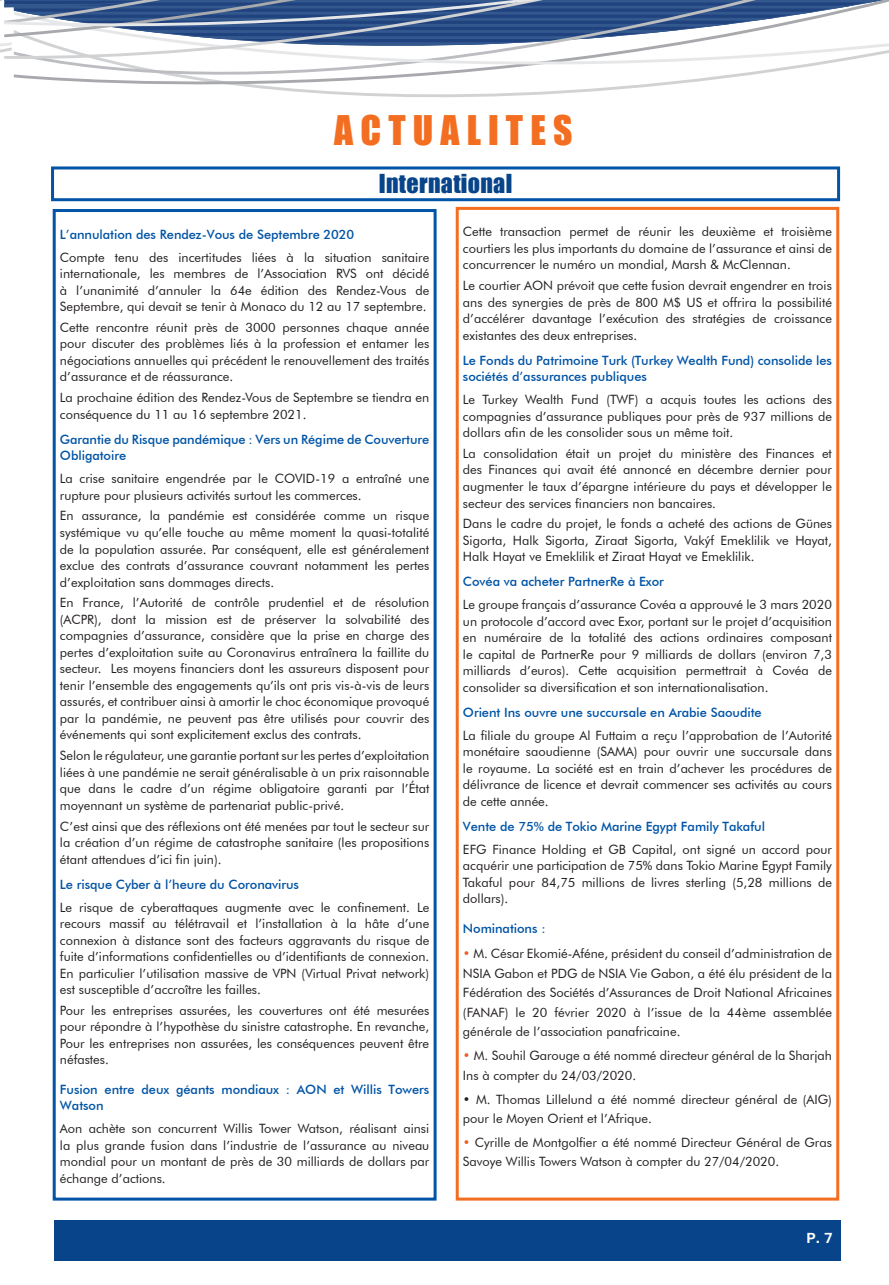
<style>
.page{position:relative;width:889px;height:1285px;background:#fff}
.page>*{position:absolute;margin:0;border:0;box-sizing:border-box;transform-origin:0 0}
.t1{font:37.5px "Impact";letter-spacing:.19em;color:#f36e21}
.t2{font:24px "Impact";letter-spacing:.015em;color:#074489}
.t3{font:700 18px "Tunga";color:#fff}
.t4{font:12.9px/16.5px "Futura BT";color:#231f20;text-align:justify}
.t5{font:500 12.9px/16.5px "Futura BT";letter-spacing:-.005em;color:#0154a6}
.s1{color:#f25b21}
</style>
<div class="page">
<div style="left:54px;top:1219px;width:787px;height:41px;background:#074489"></div>
<svg style="left:615px;top:0;width:242px;height:6px"></svg>
<svg style="left:615px;top:6px;width:274px;height:84px"></svg>
<div style="left:456px;top:207px;width:383px;height:993px;border:3px solid #f36e21"></div>
<div style="left:53px;top:209px;width:383px;height:991px;border:3px solid #0154a6"></div>
<div style="left:51px;top:166px;width:789px;height:35px;border:3px solid #0154a6"></div>
<svg style="left:436px;top:86px;width:179px;height:11px"></svg>
<svg style="left:436px;top:86px;width:138px;height:3px"></svg>
<svg style="left:0;top:0;width:436px;height:97px"></svg>
<svg style="left:4px;top:0;width:611px;height:79px"></svg>
<h1 class="t1" style="left:334px;top:102px;width:240px">ACTUALITES</h1>
<h2 class="t2" style="left:379px;top:165px;width:135px">International</h2>
<p class="t5" style="left:60px;top:226px;width:296px">L’annulation des Rendez-Vous de Septembre 2020</p>
<p class="t4" style="left:60px;top:248px;width:371px">Compte tenu des incertitudes liées à la situation sanitaire internationale, les membres de l’Association RVS ont décidé à l’unanimité d’annuler la 64e édition des Rendez-Vous de Septembre, qui devait se tenir à Monaco du 12 au 17 septembre.</p>
<p class="t4" style="left:60px;top:319px;width:371px">Cette rencontre réunit près de 3000 personnes chaque année pour discuter des problèmes liés à la profession et entamer les négociations annuelles qui précédent le renouvellement des traités d’assurance et de réassurance.</p>
<p class="t4" style="left:60px;top:389px;width:371px">La prochaine édition des Rendez-Vous de Septembre se tiendra en conséquence du 11 au 16 septembre 2021.</p>
<p class="t5" style="left:60px;top:431px;width:371px">Garantie du Risque pandémique : Vers un Régime de Couverture<br>Obligatoire</p>
<p class="t4" style="left:60px;top:470px;width:371px">La crise sanitaire engendrée par le COVID-19 a entraîné une rupture pour plusieurs activités surtout les commerces.</p>
<p class="t4" style="left:60px;top:507px;width:371px">En assurance, la pandémie est considérée comme un risque systémique vu qu’elle touche au même moment la quasi-totalité de la population assurée. Par conséquent, elle est généralement exclue des contrats d’assurance couvrant notamment les pertes d’exploitation sans dommages directs.</p>
<p class="t4" style="left:60px;top:594px;width:371px">En France, l’Autorité de contrôle prudentiel et de résolution (ACPR), dont la mission est de préserver la solvabilité des compagnies d’assurance, considère que la prise en charge des pertes d’exploitation suite au Coronavirus entraînera la faillite du secteur. Les moyens financiers dont les assureurs disposent pour tenir l’ensemble des engagements qu’ils ont pris vis-à-vis de leurs assurés, et contribuer ainsi à amortir le choc économique provoqué par la pandémie, ne peuvent pas être utilisés pour couvrir des événements qui sont explicitement exclus des contrats.</p>
<p class="t4" style="left:60px;top:747px;width:371px">Selon le régulateur, une garantie portant sur les pertes d’exploitation liées à une pandémie ne serait généralisable à un prix raisonnable que dans le cadre d’un régime obligatoire garanti par l’État moyennant un système de partenariat public-privé.</p>
<p class="t4" style="left:60px;top:817px;width:371px">C’est ainsi que des réflexions ont été menées par tout le secteur sur la création d’un régime de catastrophe sanitaire (les propositions étant attendues d’ici fin juin).</p>
<p class="t5" style="left:60px;top:875px;width:241px">Le risque Cyber à l’heure du Coronavirus</p>
<p class="t4" style="left:60px;top:898px;width:371px">Le risque de cyberattaques augmente avec le confinement. Le recours massif au télétravail et l’installation à la hâte d’une connexion à distance sont des facteurs aggravants du risque de fuite d’informations confidentielles ou d’identifiants de connexion.<br>En particulier l’utilisation massive de VPN (Virtual Privat network) est susceptible d’accroître les failles.</p>
<p class="t4" style="left:60px;top:1001px;width:371px">Pour les entreprises assurées, les couvertures ont été mesurées pour répondre à l’hypothèse du sinistre catastrophe. En revanche, Pour les entreprises non assurées, les conséquences peuvent être néfastes.</p>
<p class="t5" style="left:60px;top:1080px;width:371px">Fusion entre deux géants mondiaux : AON et Willis Towers<br>Watson</p>
<p class="t4" style="left:60px;top:1119px;width:371px">Aon achète son concurrent Willis Tower Watson, réalisant ainsi la plus grande fusion dans l’industrie de l’assurance au niveau mondial pour un montant de près de 30 milliards de dollars par échange d’actions.</p>
<p class="t4" style="left:463px;top:223px;width:370px">Cette transaction permet de réunir les deuxième et troisième courtiers les plus importants du domaine de l’assurance et ainsi de concurrencer le numéro un mondial, Marsh &amp; McClennan.</p>
<p class="t4" style="left:463px;top:277px;width:370px">Le courtier AON prévoit que cette fusion devrait engendrer en trois ans des synergies de près de 800 M$ US et offrira la possibilité d’accélérer davantage l’exécution des stratégies de croissance existantes des deux entreprises.</p>
<p class="t5" style="left:463px;top:352px;width:370px">Le Fonds du Patrimoine Turk (Turkey Wealth Fund) consolide les sociétés d’assurances publiques</p>
<p class="t4" style="left:463px;top:391px;width:370px">Le Turkey Wealth Fund (TWF) a acquis toutes les actions des compagnies d’assurance publiques pour près de 937 millions de dollars afin de les consolider sous un même toit.</p>
<p class="t4" style="left:463px;top:445px;width:370px">La consolidation était un projet du ministère des Finances et des Finances qui avait été annoncé en décembre dernier pour augmenter le taux d’épargne intérieure du pays et développer le secteur des services financiers non bancaires.</p>
<p class="t4" style="left:463px;top:515px;width:370px">Dans le cadre du projet, le fonds a acheté des actions de Günes Sigorta, Halk Sigorta, Ziraat Sigorta, Vakýf Emeklilik ve Hayat, Halk Hayat ve Emeklilik et Ziraat Hayat ve Emeklilik.</p>
<p class="t5" style="left:463px;top:573px;width:202px">Covéa va acheter PartnerRe à Exor</p>
<p class="t4" style="left:463px;top:596px;width:370px">Le groupe français d’assurance Covéa a approuvé le 3 mars 2020 un protocole d’accord avec Exor, portant sur le projet d’acquisition en numéraire de la totalité des actions ordinaires composant le capital de PartnerRe pour 9 milliards de dollars (environ 7,3 milliards d’euros). Cette acquisition permettrait à Covéa de consolider sa diversification et son internationalisation.</p>
<p class="t5" style="left:463px;top:703px;width:300px">Orient Ins ouvre une succursale en Arabie Saoudite</p>
<p class="t4" style="left:463px;top:726px;width:370px">La filiale du groupe Al Futtaim a reçu l’approbation de l’Autorité monétaire saoudienne (SAMA) pour ouvrir une succursale dans le royaume. La société est en train d’achever les procédures de délivrance de licence et devrait commencer ses activités au cours de cette année.</p>
<p class="t5" style="left:463px;top:817px;width:303px">Vente de 75% de Tokio Marine Egypt Family Takaful</p>
<p class="t4" style="left:463px;top:840px;width:370px">EFG Finance Holding et GB Capital, ont signé un accord pour acquérir une participation de 75% dans Tokio Marine Egypt Family Takaful pour 84,75 millions de livres sterling (5,28 millions de dollars).</p>
<p class="t5" style="left:463px;top:919px;width:84px">Nominations :</p>
<p class="t4" style="left:463px;top:943px;width:370px;line-height:19.5px"><span class="s1">•</span> M. César Ekomié-Aféne, président du conseil d’administration de NSIA Gabon et PDG de NSIA Vie Gabon, a été élu président de la Fédération des Sociétés d’Assurances de Droit National Africaines (FANAF) le 20 février 2020 à l’issue de la 44ème assemblée générale de l’association panafricaine.</p>
<p class="t4" style="left:463px;top:1045px;width:370px;line-height:19.5px"><span class="s1">•</span> M. Souhil Garouge a été nommé directeur général de la Sharjah<br>Ins à compter du 24/03/2020.</p>
<p class="t4" style="left:463px;top:1088px;width:370px;line-height:19.5px">• M. Thomas Lillelund a été nommé directeur général de (AIG) pour le Moyen Orient et l’Afrique.</p>
<p class="t4" style="left:463px;top:1132px;width:370px;line-height:19.5px"><span class="s1">•</span> Cyrille de Montgolfier a été nommé Directeur Général de Gras<br>Savoye Willis Towers Watson à compter du 27/04/2020.</p>
<h3 class="t3" style="left:806px;top:1226px;width:28px">P. 7</h3>
</div>
